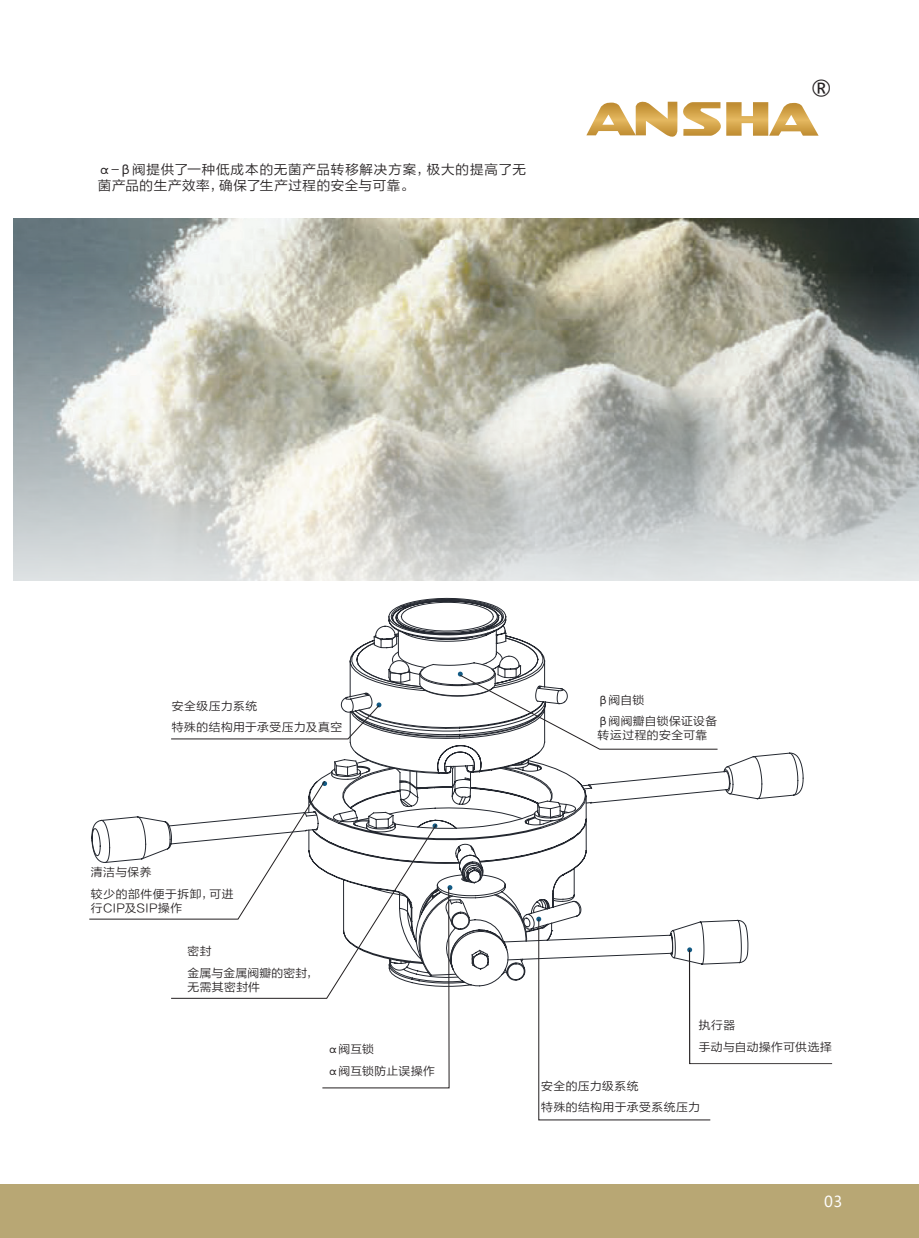
<style>
.page{position:relative;width:919px;height:1238px;background:#fff}
.page>*{position:absolute;margin:0;border:0;box-sizing:border-box;transform-origin:0 0}
.t1{font:21.9px "Microsoft Ya Hei";color:#231f20}
.t2{font:15px "Microsoft Ya Hei";color:#fff}
.t3{font:13.05px/16.2px "FZLTXIHK GBK1 0";letter-spacing:.05em;color:#231f20}
.t4{font:11.4px/21.5px "FZLTXIHK GBK1 0";letter-spacing:.04em;color:#231f20}
.t5{font:11.4px/21.5px "FZLTXIHK GBK1 0";letter-spacing:.02em;color:#231f20}
</style>
<div class="page">
<img style="left:13px;top:218px;width:905px;height:362px">
<svg style="left:171px;top:598px;width:587px;height:383px"></svg>
<svg style="left:89px;top:780px;width:418px;height:308px"></svg>
<svg style="left:536px;top:916px;width:296px;height:204px"></svg>
<div style="left:0;top:1183px;width:918px;height:54px;background:#b8a774"></div>
<svg style="left:586px;top:101px;width:232px;height:36px"></svg>
<p class="t3" style="left:98px;top:162px;width:429px">α-β阀提供了一种低成本的无菌产品转移解决方案，极大的提高了无菌产品的生产效率，确保了生产过程的安全与可靠。</p>
<h1 class="t1" style="left:810px;top:73px;width:23px">®</h1>
<p class="t4" style="left:172px;top:695px;width:172px">安全级压力系统<br>特殊的结构用于承受压力及真空</p>
<p class="t4" style="left:91px;top:861px;width:144px">清洁与保养<br>较少的部件便于拆卸，可进</p>
<p class="t4" style="left:91px;top:897px;width:93px">行CIP及SIP操作</p>
<p class="t4" style="left:187px;top:940px;width:132px">密封<br>金属与金属阀瓣的密封，</p>
<p class="t4" style="left:187px;top:976px;width:74px">无需其密封件</p>
<p class="t4" style="left:327px;top:1038px;width:109px">α阀互锁<br>α阀互锁防止误操作</p>
<p class="t5" style="left:597px;top:689px;width:121px">β阀自锁<br>β阀阀瓣自锁保证设备</p>
<p class="t4" style="left:597px;top:724px;width:111px">转运过程的安全可靠</p>
<p class="t4" style="left:698px;top:1014px;width:135px">执行器<br>手动与自动操作可供选择</p>
<p class="t4" style="left:541px;top:1075px;width:160px">安全的压力级系统<br>特殊的结构用于承受系统压力</p>
<h2 class="t2" style="left:824px;top:1191px;width:20px">03</h2>
</div>
